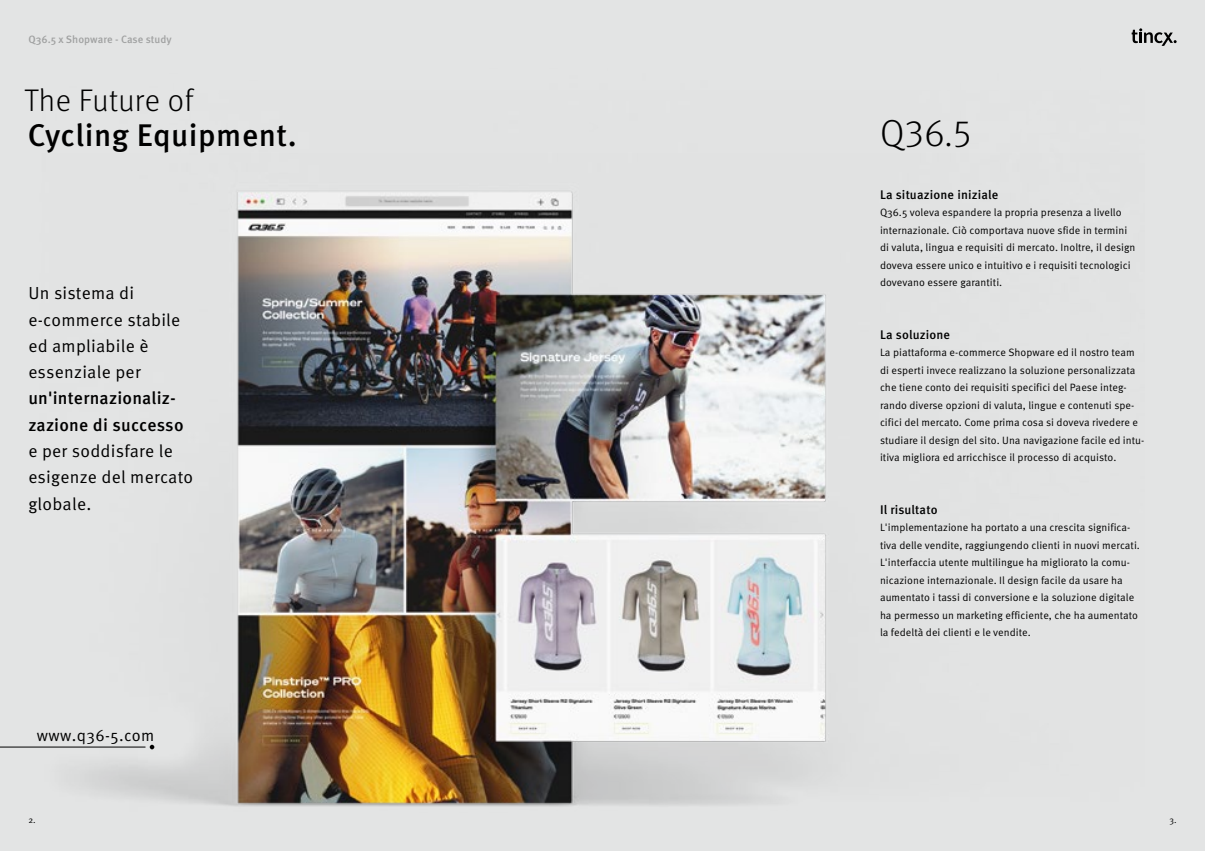
<style>
.page{position:relative;width:1205px;height:851px;background:#fff}
.page>*{position:absolute;margin:0;border:0;box-sizing:border-box;transform-origin:0 0}
.t1{font:300 37.5px "Meta Pro";color:#000}
.t2{font:500 31.25px "Meta Pro";letter-spacing:.015em;color:#000}
.t3{font:300 31.25px "Meta Pro";letter-spacing:.015em;color:#000}
.t4{font:17.5px/26.2px "Meta Pro Norm";letter-spacing:.015em;color:#000}
.t5{font:500 17.5px/26.2px "Meta Pro";letter-spacing:.015em;color:#000}
.t6{font:16.25px "Meta Pro Norm";letter-spacing:.025em;color:#000}
.t7{font:500 12.5px "Meta Pro";letter-spacing:.015em;color:#000}
.t8{font:10.62px/17.5px "Meta Pro Norm";letter-spacing:.005em;color:#000}
.t9{font:500 10.62px "Meta Pro";letter-spacing:.005em;color:#a0a1a1}
.t10{font:8.75px "Meta Pro Norm";color:#000}
</style>
<div class="page">
<div style="left:0;top:0;width:1205px;height:850px;background:#e3e4e4"></div>
<img style="left:0;top:192px;width:826px;height:614px">
<hr style="left:0;top:746px;width:145px;height:1px;background:#000">
<svg style="left:150px;top:744px;width:4px;height:5px"></svg>
<svg style="left:1131px;top:28px;width:45px;height:18px"></svg>
<p class="t9" style="left:28px;top:31px;width:145px">Q36.5 x Shopware - Case study</p>
<h2 class="t3" style="left:24px;top:78px;width:170px">The Future of</h2>
<h2 class="t2" style="left:28px;top:111px;width:270px">Cycling Equipment.</h2>
<h3 class="t4" style="left:28px;top:279px;width:154px">Un sistema di e-commerce stabile ed ampliabile è essenziale per</h3>
<h3 class="t5" style="left:28px;top:384px;width:157px">un'internazionaliz&shy;zazione di successo</h3>
<h3 class="t4" style="left:28px;top:436px;width:166px">e per soddisfare le esigenze del mercato globale.</h3>
<h3 class="t6" style="left:37px;top:723px;width:119px">www.q36-5.com</h3>
<h1 class="t1" style="left:880px;top:106px;width:93px">Q36.5</h1>
<p class="t7" style="left:880px;top:184px;width:120px">La situazione iniziale</p>
<p class="t8" style="left:880px;top:203px;width:257px">Q36.5 voleva espandere la propria presenza a livello internazionale. Ciò comportava nuove sfide in termini di valuta, lingua e requisiti di mercato. Inoltre, il design doveva essere unico e intuitivo e i requisiti tecnologici dovevano essere garantiti.</p>
<p class="t7" style="left:880px;top:324px;width:72px">La soluzione</p>
<p class="t8" style="left:880px;top:343px;width:266px">La piattaforma e-commerce Shopware ed il nostro team di esperti invece realizzano la soluzione personalizzata che tiene conto dei requisiti specifici del Paese integ&shy;rando diverse opzioni di valuta, lingue e contenuti spe&shy;cifici del mercato. Come prima cosa si doveva rivedere e studiare il design del sito. Una navigazione facile ed intu&shy;itiva migliora ed arricchisce il processo di acquisto.</p>
<p class="t7" style="left:880px;top:499px;width:59px">Il risultato</p>
<p class="t8" style="left:880px;top:518px;width:261px">L'implementazione ha portato a una crescita significa&shy;tiva delle vendite, raggiungendo clienti in nuovi mercati.<br>L'interfaccia utente multilingue ha migliorato la comu&shy;nicazione internazionale. Il design facile da usare ha aumentato i tassi di conversione e la soluzione digitale ha permesso un marketing efficiente, che ha aumentato la fedeltà dei clienti e le vendite.</p>
<p class="t10" style="left:28px;top:812px;width:9px">2.</p>
<p class="t10" style="left:1169px;top:812px;width:9px">3.</p>
</div>
